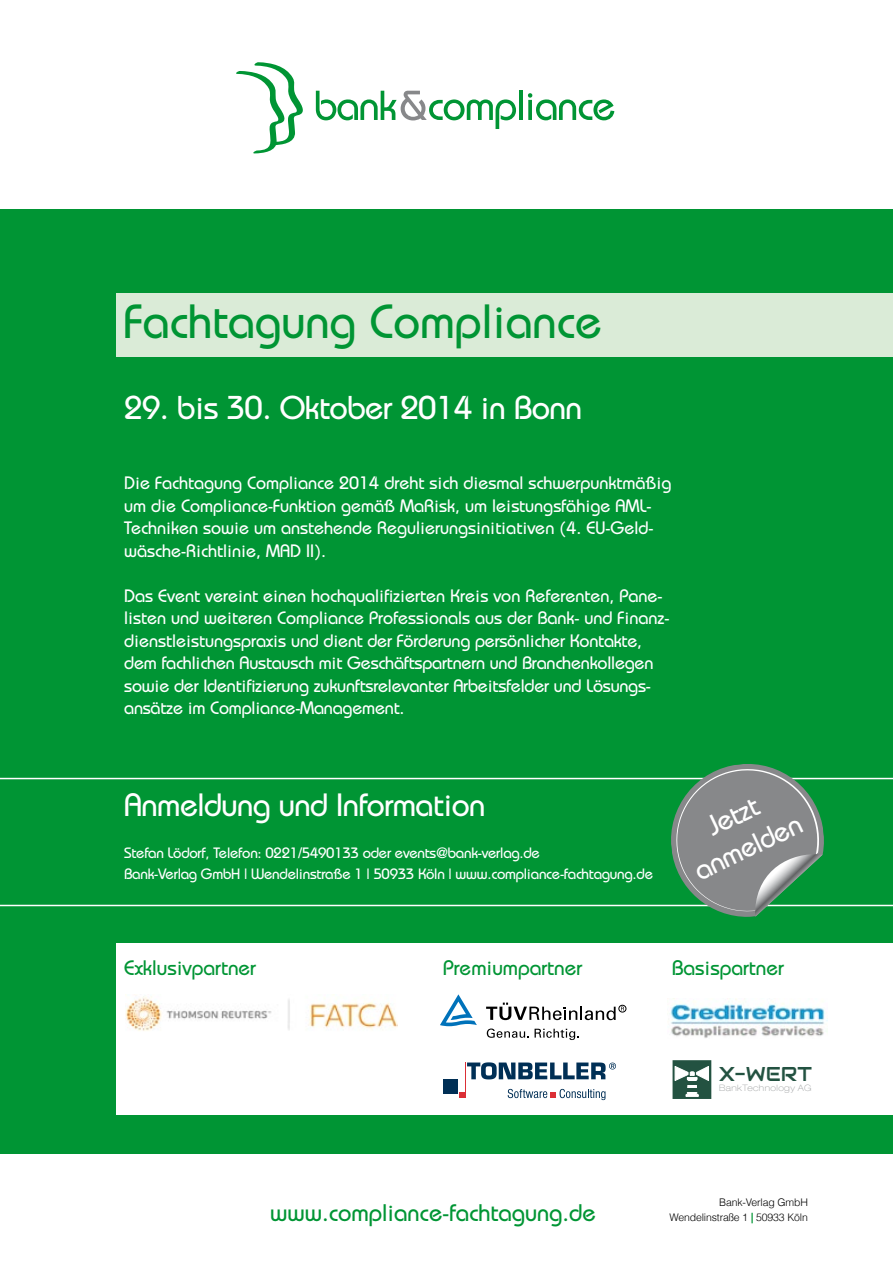
<style>
.page{position:relative;width:893px;height:1263px;background:#fff}
.page>*{position:absolute;margin:0;border:0;box-sizing:border-box;transform-origin:0 0}
.t1{font:500 48px "Bauhaus Std";color:#009534}
.t2{font:500 33px "Bauhaus Std";letter-spacing:-.015em;color:#fff}
.t3{font:500 32.25px "Bauhaus Std";letter-spacing:-.015em;color:#fff}
.t4{font:500 28.5px/34.5px "Bauhaus Std";color:#fff;text-align:center}
.t5{font:500 24px "Bauhaus Std";color:#009534}
.t6{font:500 21px "Bauhaus Std";color:#009534}
.t7{font:19.95px "Audiowide";color:#235241}
.t8{font:500 18px/22.5px "Bauhaus Std";color:#fff}
.t9{font:500 15px/21px "Bauhaus Std";letter-spacing:-.015em;color:#fff}
.t10{font:300 10.5px/15px "Helvetica LT";letter-spacing:-.015em;color:#000;text-align:right}
.t11{font:100 expanded 8.85px "Helvetica Neue";letter-spacing:.045em;color:#9c9e9f}
.s1{font-weight:700;color:#009534}
</style>
<div class="page">
<div style="left:0;top:209px;width:893px;height:944px;background:#009534"></div>
<svg style="left:236px;top:62px;width:67px;height:91px"></svg>
<svg style="left:316px;top:91px;width:200px;height:38px"></svg>
<hr style="left:519px;top:91px;width:4px;height:29px;background:#009534">
<svg style="left:528px;top:93px;width:86px;height:27px"></svg>
<hr style="left:0;top:778px;width:893px;height:1px;background:#fff">
<hr style="left:0;top:905px;width:893px;height:1px;background:#fff">
<svg style="left:664px;top:764px;width:160px;height:153px"></svg>
<div style="left:116px;top:293px;width:777px;height:64px;background:#daebd7"></div>
<div style="left:116px;top:944px;width:777px;height:171px;background:#fff"></div>
<img style="left:126px;top:996px;width:271px;height:35px">
<svg style="left:440px;top:994px;width:37px;height:32px"></svg>
<div style="left:619px;top:1005px;width:7px;height:7px;border:1px solid #000;border-radius:50%"></div>
<svg style="left:486px;top:1002px;width:138px;height:18px"></svg>
<svg style="left:487px;top:1028px;width:42px;height:10px"></svg>
<svg style="left:535px;top:1029px;width:44px;height:11px"></svg>
<svg style="left:508px;top:1089px;width:97px;height:11px"></svg>
<svg style="left:467px;top:1062px;width:149px;height:17px"></svg>
<hr style="left:465px;top:1062px;width:1px;height:36px;background:#db2f36">
<div style="left:443px;top:1079px;width:15px;height:14px;background:#002f55"></div>
<svg style="left:459px;top:1092px;width:6px;height:6px"></svg>
<img style="left:670px;top:999px;width:157px;height:39px">
<div style="left:673px;top:1060px;width:38px;height:39px;background:#235241"></div>
<svg style="left:674px;top:1066px;width:35px;height:31px"></svg>
<h1 class="t1" style="left:124px;top:293px;width:479px">Fachtagung Compliance</h1>
<h2 class="t2" style="left:124px;top:388px;width:459px">29. bis 30. Oktober 2014 in Bonn</h2>
<p class="t8" style="left:124px;top:471px;width:549px">Die Fachtagung Compliance 2014 dreht sich diesmal schwerpunktmäßig um die Compliance-Funktion gemäß MaRisk, um leistungsfähige AML-Techniken sowie um anstehende Regulierungsinitiativen (4. EU-Geld&shy;wäsche-Richtlinie, MAD II).</p>
<p class="t8" style="left:124px;top:584px;width:547px">Das Event vereint einen hochqualifizierten Kreis von Referenten, Pane&shy;listen und weiteren Compliance Professionals aus der Bank- und Finanz&shy;dienstleistungspraxis und dient der Förderung persönlicher Kontakte, dem fachlichen Austausch mit Geschäftspartnern und Branchenkollegen sowie der Identifizierung zukunftsrelevanter Arbeitsfelder und Lösungs&shy;ansätze im Compliance-Management.</p>
<h3 class="t3" style="left:124px;top:785px;width:363px">Anmeldung und Information</h3>
<p class="t9" style="left:124px;top:842px;width:530px">Stefan Lödorf, Telefon: 0221/5490133 oder events@bank-verlag.de<br>Bank-Verlag GmbH | Wendelinstraße 1 | 50933 Köln | www.compliance-fachtagung.de</p>
<h3 class="t4" style="left:674px;top:824px;width:117px;rotate:-25deg">Jetzt anmelden</h3>
<p class="t6" style="left:124px;top:955px;width:133px">Exklusivpartner</p>
<p class="t6" style="left:443px;top:955px;width:140px">Premiumpartner</p>
<p class="t6" style="left:672px;top:955px;width:114px">Basispartner</p>
<h3 class="t5" style="left:270px;top:1198px;width:327px">www.compliance-fachtagung.de</h3>
<p class="t7" style="left:719px;top:1061px;width:94px">X-WERT</p>
<p class="t11" style="left:719px;top:1083px;width:94px">BankTechnology AG</p>
<p class="t10" style="left:669px;top:1195px;width:140px">Bank-Verlag GmbH<br>Wendelinstraße 1 <span class="s1">|</span> 50933 Köln</p>
</div>
